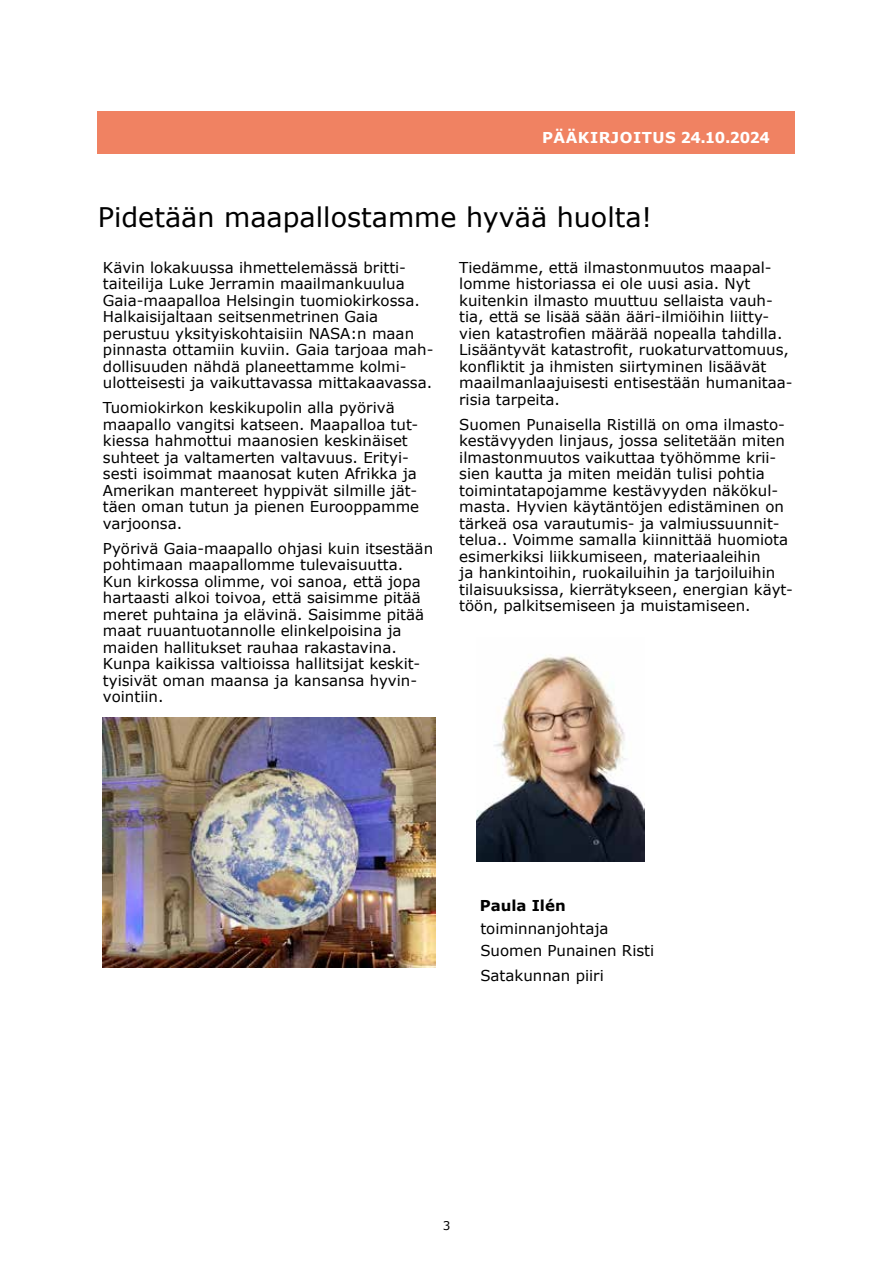
<style>
.page{position:relative;width:893px;height:1263px;background:#fff}
.page>*{position:absolute;margin:0;border:0;box-sizing:border-box;transform-origin:0 0}
.t1{font:27px "Verdana";color:#000}
.t2{font:15px/16.5px "Verdana";color:#000}
.t3{font:700 15px "Verdana";letter-spacing:.035em;color:#fff}
.t4{font:700 15px "Verdana";color:#000}
.t5{font:12px "Verdana";color:#000}
</style>
<div class="page">
<div style="left:98px;top:111px;width:697px;height:43px;background:#f08262"></div>
<img style="left:102px;top:718px;width:334px;height:249px">
<img style="left:476px;top:655px;width:169px;height:206px">
<p class="t3" style="left:542px;top:127px;width:229px">PÄÄKIRJOITUS 24.10.2024</p>
<h1 class="t1" style="left:98px;top:198px;width:556px">Pidetään maapallostamme hyvää huolta!</h1>
<p class="t2" style="left:103px;top:259px;width:332px">Kävin lokakuussa ihmettelemässä britti&shy;taiteilija Luke Jerramin maailmankuulua Gaia-maapalloa Helsingin tuomiokirkossa.<br>Halkaisijaltaan seitsenmetrinen Gaia perustuu yksityiskohtaisiin NASA:n maan pinnasta ottamiin kuviin. Gaia tarjoaa mah&shy;dollisuuden nähdä planeettamme kolmi&shy;ulotteisesti ja vaikuttavassa mittakaavassa.</p>
<p class="t2" style="left:103px;top:399px;width:318px">Tuomiokirkon keskikupolin alla pyörivä maapallo vangitsi katseen. Maapalloa tut&shy;kiessa hahmottui maanosien keskinäiset suhteet ja valtamerten valtavuus. Erityi&shy;sesti isoimmat maanosat kuten Afrikka ja Amerikan mantereet hyppivät silmille jät&shy;täen oman tutun ja pienen Eurooppamme varjoonsa.</p>
<p class="t2" style="left:103px;top:540px;width:332px">Pyörivä Gaia-maapallo ohjasi kuin itsestään pohtimaan maapallomme tulevaisuutta.<br>Kun kirkossa olimme, voi sanoa, että jopa hartaasti alkoi toivoa, että saisimme pitää meret puhtaina ja elävinä. Saisimme pitää maat ruuantuotannolle elinkelpoisina ja maiden hallitukset rauhaa rakastavina.<br>Kunpa kaikissa valtioissa hallitsijat keskit&shy;tyisivät oman maansa ja kansansa hyvin&shy;vointiin.</p>
<p class="t2" style="left:459px;top:259px;width:335px">Tiedämme, että ilmastonmuutos maapal&shy;lomme historiassa ei ole uusi asia. Nyt kuitenkin ilmasto muuttuu sellaista vauh&shy;tia, että se lisää sään ääri-ilmiöihin liitty&shy;vien katastrofien määrää nopealla tahdilla.<br>Lisääntyvät katastrofit, ruokaturvattomuus, konfliktit ja ihmisten siirtyminen lisäävät maailmanlaajuisesti entisestään humanitaa&shy;risia tarpeita.</p>
<p class="t2" style="left:459px;top:416px;width:335px">Suomen Punaisella Ristillä on oma ilmasto&shy;kestävyyden linjaus, jossa selitetään miten ilmastonmuutos vaikuttaa työhömme krii&shy;sien kautta ja miten meidän tulisi pohtia toimintatapojamme kestävyyden näkökul&shy;masta. Hyvien käytäntöjen edistäminen on tärkeä osa varautumis- ja valmiussuunnit&shy;telua.. Voimme samalla kiinnittää huomiota esimerkiksi liikkumiseen, materiaaleihin<br>ja hankintoihin, ruokailuihin ja tarjoiluihin tilaisuuksissa, kierrätykseen, energian käyt&shy;töön, palkitsemiseen ja muistamiseen.</p>
<p class="t4" style="left:480px;top:895px;width:87px">Paula Ilén</p>
<p class="t2" style="left:480px;top:917px;width:175px;line-height:22px">toiminnanjohtaja<br>Suomen Punainen Risti</p>
<p class="t2" style="left:480px;top:967px;width:125px">Satakunnan piiri</p>
<p class="t5" style="left:443px;top:1218px;width:9px">3</p>
</div>
